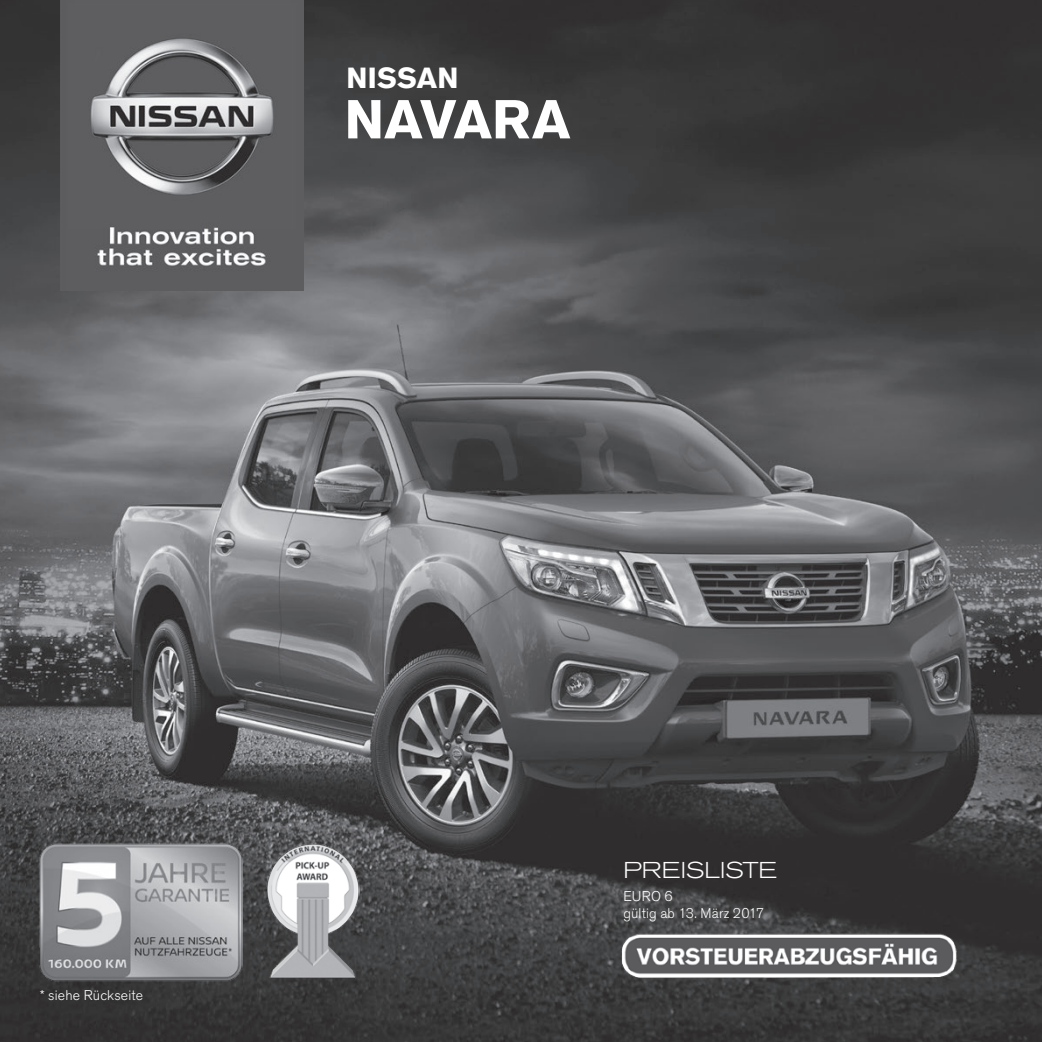
<style>
.page{position:relative;width:1042px;height:1042px;background:#fff}
.page>*{position:absolute;margin:0;border:0;box-sizing:border-box;transform-origin:0 0}
.t1{font:700 54.25px "Nissan AG";color:#fff}
.t2{font:700 28.88px "Nissan AG";letter-spacing:.01em;color:#fff}
.t3{font:300 expanded 22.75px "Nissan AG";color:#fff}
.t4{font:300 14px/16.8px "Nissan AG";letter-spacing:.015em;color:#fff}
</style>
<div class="page">
<img style="left:0;top:0;width:1042px;height:1042px">
<img style="left:61px;top:0;width:242px;height:290px">
<img style="left:266px;top:843px;width:94px;height:135px">
<img style="left:615px;top:930px;width:345px;height:55px">
<img style="left:38px;top:842px;width:204px;height:139px">
<h2 class="t2" style="left:346px;top:62px;width:114px">NISSAN</h2>
<h1 class="t1" style="left:345px;top:88px;width:227px">NAVARA</h1>
<p class="t4" style="left:40px;top:987px;width:105px">* siehe Rückseite</p>
<h3 class="t3" style="left:623px;top:857px;width:155px">PREISLISTE</h3>
<p class="t4" style="left:623px;top:888px;width:142px">EURO 6<br>gültig ab 13. März 2017</p>
</div>
